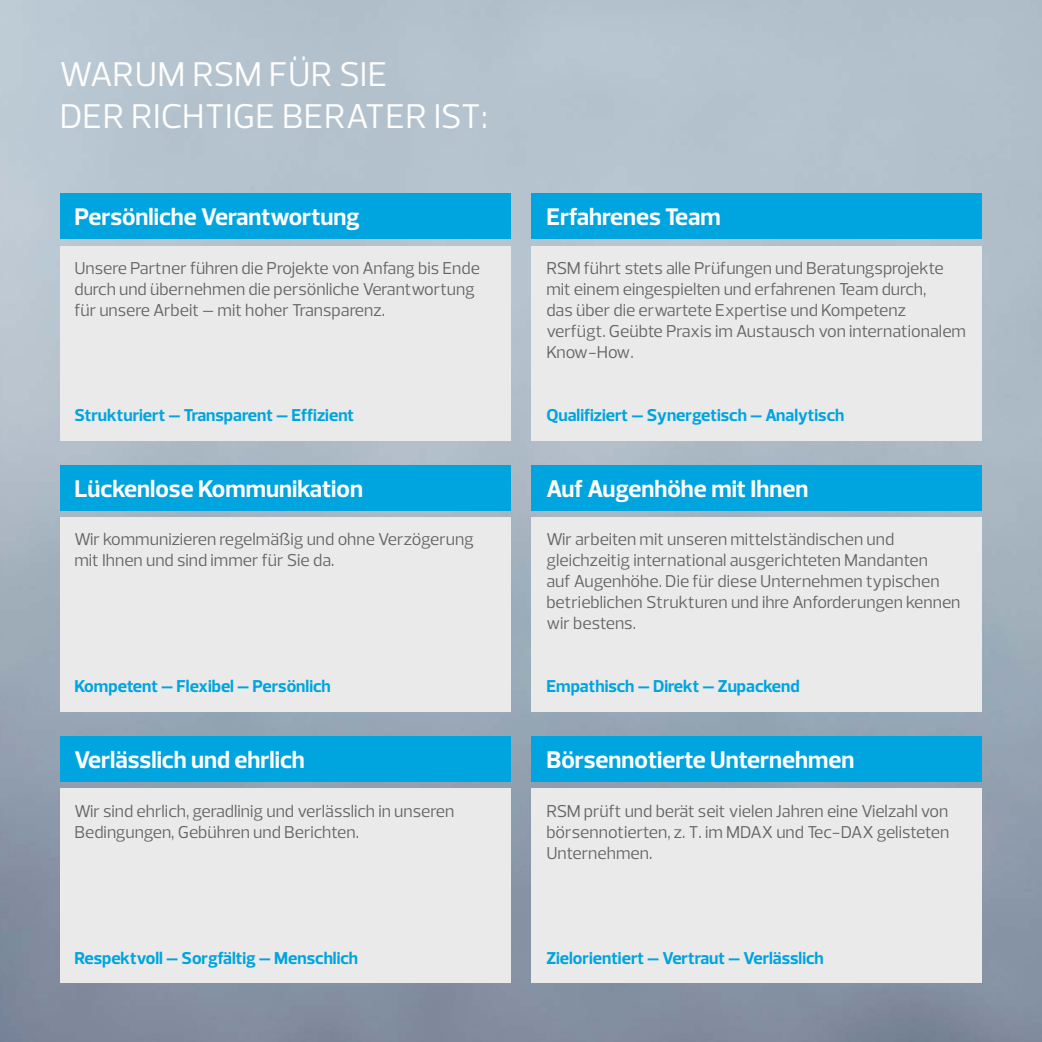
<style>
.page{position:relative;width:1042px;height:1042px;background:#fff}
.page>*{position:absolute;margin:0;border:0;box-sizing:border-box;transform-origin:0 0}
.t1{font:35px/42px "Prelo";letter-spacing:.015em;color:#fff}
.t2{font:700 24.5px "Prelo";color:#fff}
.t3{font:17.5px/21px "Prelo";color:#666665}
.t4{font:700 17.5px "Prelo";color:#00a5df}
</style>
<div class="page">
<img style="left:0;top:0;width:1042px;height:1042px">
<div style="left:60px;top:193px;width:450px;height:46px;background:#00a5df"></div>
<div style="left:60px;top:246px;width:450px;height:194px;background:#ebebeb"></div>
<div style="left:531px;top:193px;width:451px;height:46px;background:#00a5df"></div>
<div style="left:531px;top:246px;width:451px;height:194px;background:#ebebeb"></div>
<div style="left:60px;top:465px;width:450px;height:45px;background:#00a5df"></div>
<div style="left:60px;top:517px;width:450px;height:194px;background:#ebebeb"></div>
<div style="left:531px;top:465px;width:451px;height:45px;background:#00a5df"></div>
<div style="left:531px;top:517px;width:451px;height:194px;background:#ebebeb"></div>
<div style="left:60px;top:736px;width:450px;height:45px;background:#00a5df"></div>
<div style="left:60px;top:789px;width:450px;height:194px;background:#ebebeb"></div>
<div style="left:531px;top:736px;width:451px;height:45px;background:#00a5df"></div>
<div style="left:531px;top:789px;width:451px;height:194px;background:#ebebeb"></div>
<h1 class="t1" style="left:60px;top:53px;width:429px">WARUM RSM FÜR SIE<br>DER RICHTIGE BERATER IST:</h1>
<h2 class="t2" style="left:74px;top:202px;width:287px">Persönliche Verantwortung</h2>
<p class="t3" style="left:74px;top:258px;width:407px">Unsere Partner führen die Projekte von Anfang bis Ende durch und übernehmen die persönliche Verantwortung für unsere Arbeit – mit hoher Transparenz.</p>
<p class="t4" style="left:74px;top:404px;width:281px">Strukturiert – Transparent – Effizient</p>
<h2 class="t2" style="left:74px;top:473px;width:290px">Lückenlose Kommunikation</h2>
<p class="t3" style="left:74px;top:529px;width:401px">Wir kommunizieren regelmäßig und ohne Verzögerung mit Ihnen und sind immer für Sie da.</p>
<p class="t4" style="left:74px;top:676px;width:258px">Kompetent – Flexibel – Persönlich</p>
<h2 class="t2" style="left:74px;top:745px;width:232px">Verlässlich und ehrlich</h2>
<p class="t3" style="left:74px;top:800px;width:381px">Wir sind ehrlich, geradlinig und verlässlich in unseren<br>Bedingungen, Gebühren und Berichten.</p>
<p class="t4" style="left:74px;top:947px;width:285px">Respektvoll – Sorgfältig – Menschlich</p>
<h2 class="t2" style="left:546px;top:202px;width:176px">Erfahrenes Team</h2>
<p class="t3" style="left:546px;top:258px;width:421px">RSM führt stets alle Prüfungen und Beratungsprojekte mit einem eingespielten und erfahrenen Team durch,<br>das über die erwartete Expertise und Kompetenz verfügt. Geübte Praxis im Austausch von internationalem Know-How.</p>
<p class="t4" style="left:546px;top:404px;width:299px">Qualifiziert – Synergetisch – Analytisch</p>
<h2 class="t2" style="left:546px;top:473px;width:263px">Auf Augenhöhe mit Ihnen</h2>
<p class="t3" style="left:546px;top:529px;width:416px">Wir arbeiten mit unseren mittelständischen und gleichzeitig international ausgerichteten Mandanten<br>auf Augenhöhe. Die für diese Unternehmen typischen betrieblichen Strukturen und ihre Anforderungen kennen wir bestens.</p>
<p class="t4" style="left:546px;top:676px;width:255px">Empathisch – Direkt – Zupackend</p>
<h2 class="t2" style="left:546px;top:745px;width:310px">Börsennotierte Unternehmen</h2>
<p class="t3" style="left:546px;top:800px;width:404px;text-align:justify">RSM prüft und berät seit vielen Jahren eine Vielzahl von börsennotierten, z. T. im MDAX und Tec-DAX gelisteten Unternehmen.</p>
<p class="t4" style="left:546px;top:947px;width:279px">Zielorientiert – Vertraut – Verlässlich</p>
</div>
